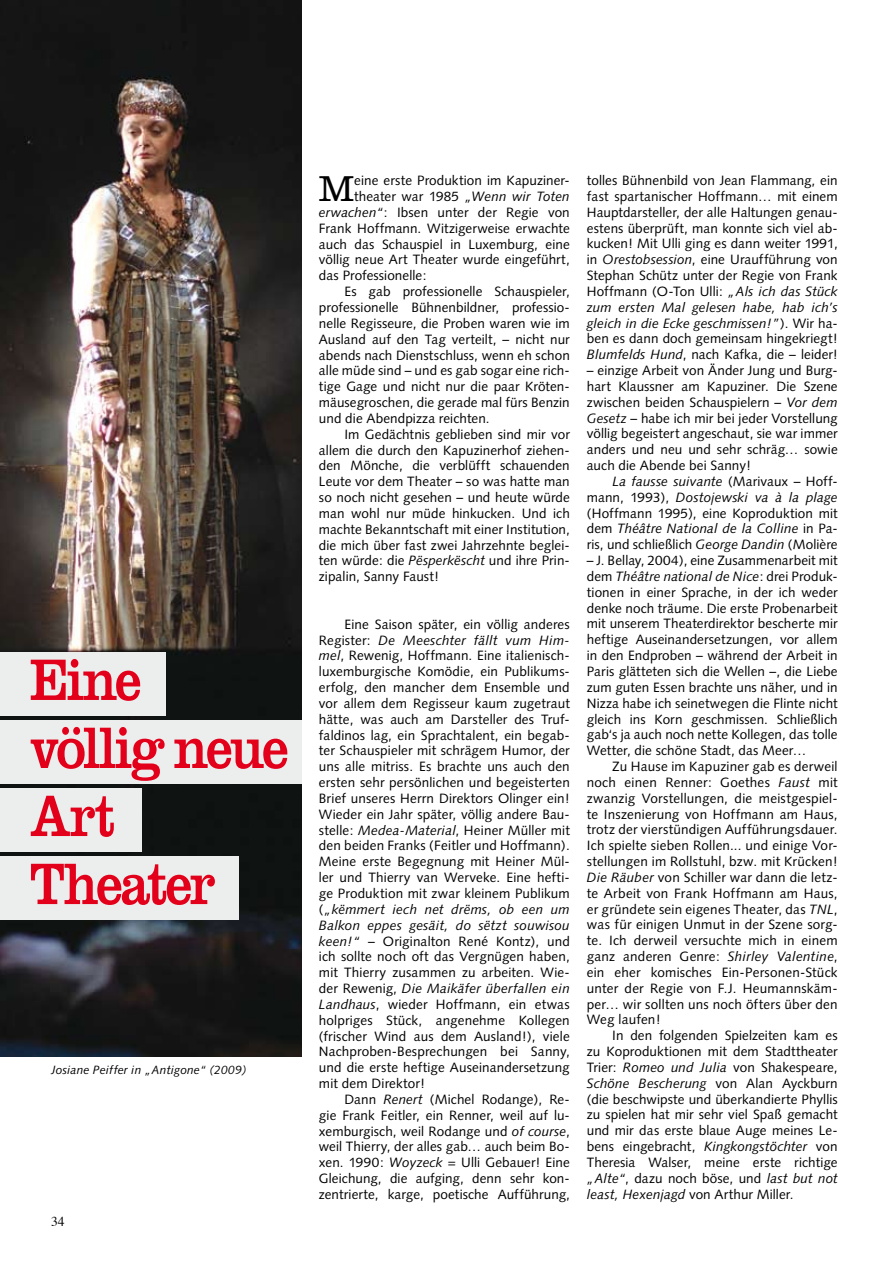
<style>
.page{position:relative;width:893px;height:1263px;background:#fff}
.page>*{position:absolute;margin:0;border:0;box-sizing:border-box;transform-origin:0 0}
.t1{font:60.75px/68.1px "Clarendon";letter-spacing:-.04em;color:#e2001a;scale:.87 1}
.t2{font:300 37.35px "Clarendon";color:#000}
.t3{font:13.5px/15.9px "Syntax";letter-spacing:.005em;color:#000;text-align:justify}
.t4{font:13.5px "Times";color:#000}
.t5{font:italic 12px "Syntax";letter-spacing:.01em;color:#000}
.s1{font-style:italic}
</style>
<div class="page">
<img style="left:0;top:0;width:302px;height:1056px">
<div style="left:0;top:652px;width:166px;height:64px;background:#eceded"></div>
<div style="left:0;top:720px;width:302px;height:64px;background:#eceded"></div>
<div style="left:0;top:788px;width:142px;height:64px;background:#eceded"></div>
<div style="left:0;top:856px;width:238px;height:64px;background:#eceded"></div>
<h1 class="t1" style="left:30px;top:644px;width:299px">Eine völlig neue<br>Art<br>Theater</h1>
<p class="t5" style="left:51px;top:1063px;width:197px">Josiane Peiffer in „Antigone“ (2009)</p>
<p class="t4" style="left:51px;top:1209px;width:15px">34</p>
<h2 class="t2" style="left:319px;top:167px;width:37px">M</h2>
<p class="t3" style="left:354px;top:173px;width:217px">eine erste Produktion im Kapuziner-</p>
<p class="t3" style="left:354px;top:189px;width:217px">theater war 1985 <span class="s1">„Wenn wir Toten</span></p>
<p class="t3" style="left:319px;top:204px;width:252px"><span class="s1">erwachen“</span>: Ibsen unter der Regie von</p>
<p class="t3" style="left:319px;top:220px;width:252px">Frank Hoffmann. Witzigerweise erwachte</p>
<p class="t3" style="left:319px;top:236px;width:252px">auch das Schauspiel in Luxemburg, eine</p>
<p class="t3" style="left:319px;top:252px;width:252px">völlig neue Art Theater wurde eingeführt,</p>
<p class="t3" style="left:319px;top:268px;width:109px">das Professionelle:</p>
<p class="t3" style="left:344px;top:284px;width:227px">Es gab professionelle Schauspieler,</p>
<p class="t3" style="left:319px;top:299px;width:252px">professionelle Bühnenbildner, professio-</p>
<p class="t3" style="left:319px;top:315px;width:252px">nelle Regisseure, die Proben waren wie im</p>
<p class="t3" style="left:319px;top:331px;width:252px">Ausland auf den Tag verteilt, – nicht nur</p>
<p class="t3" style="left:319px;top:347px;width:252px">abends nach Dienstschluss, wenn eh schon</p>
<p class="t3" style="left:319px;top:363px;width:252px">alle müde sind – und es gab sogar eine rich-</p>
<p class="t3" style="left:319px;top:379px;width:252px">tige Gage und nicht nur die paar Kröten-</p>
<p class="t3" style="left:319px;top:394px;width:252px">mäusegroschen, die gerade mal fürs Benzin</p>
<p class="t3" style="left:319px;top:410px;width:172px">und die Abendpizza reichten.</p>
<p class="t3" style="left:344px;top:426px;width:227px">Im Gedächtnis geblieben sind mir vor</p>
<p class="t3" style="left:319px;top:442px;width:252px">allem die durch den Kapuzinerhof ziehen-</p>
<p class="t3" style="left:319px;top:458px;width:252px">den Mönche, die verblüfft schauenden</p>
<p class="t3" style="left:319px;top:474px;width:252px">Leute vor dem Theater – so was hatte man</p>
<p class="t3" style="left:319px;top:489px;width:252px">so noch nicht gesehen – und heute würde</p>
<p class="t3" style="left:319px;top:505px;width:252px">man wohl nur müde hinkucken. Und ich</p>
<p class="t3" style="left:319px;top:521px;width:252px">machte Bekanntschaft mit einer Institution,</p>
<p class="t3" style="left:319px;top:537px;width:252px">die mich über fast zwei Jahrzehnte beglei-</p>
<p class="t3" style="left:319px;top:553px;width:252px">ten würde: die <span class="s1">Pësperkëscht</span> und ihre Prin-</p>
<p class="t3" style="left:319px;top:569px;width:122px">zipalin, Sanny Faust!</p>
<p class="t3" style="left:319px;top:616px;width:252px;text-indent:26px">Eine Saison später, ein völlig anderes Register: <span class="s1">De Meeschter fällt vum Him&shy;mel</span>, Rewenig, Hoffmann. Eine italienisch&shy;luxemburgische Komödie, ein Publikums&shy;erfolg, den mancher dem Ensemble und vor allem dem Regisseur kaum zugetraut hätte, was auch am Darsteller des Truf&shy;faldinos lag, ein Sprachtalent, ein begab&shy;ter Schauspieler mit schrägem Humor, der uns alle mitriss. Es brachte uns auch den ersten sehr persönlichen und begeisterten Brief unseres Herrn Direktors Olinger ein!<br>Wieder ein Jahr später, völlig andere Bau&shy;stelle: <span class="s1">Medea-Material</span>, Heiner Müller mit den beiden Franks (Feitler und Hoffmann).<br>Meine erste Begegnung mit Heiner Mül&shy;ler und Thierry van Werveke. Eine hefti&shy;ge Produktion mit zwar kleinem Publikum (<span class="s1">„këmmert iech net drëms, ob een um Balkon eppes gesäit, do sëtzt souwisou keen!“</span> – Originalton René Kontz), und ich sollte noch oft das Vergnügen haben, mit Thierry zusammen zu arbeiten. Wie&shy;der Rewenig, <span class="s1">Die Maikäfer überfallen ein Landhaus</span>, wieder Hoffmann, ein etwas holpriges Stück, angenehme Kollegen (frischer Wind aus dem Ausland!), viele Nachproben-Besprechungen bei Sanny, und die erste heftige Auseinandersetzung mit dem Direktor!</p>
<p class="t3" style="left:319px;top:1091px;width:252px;text-indent:26px">Dann <span class="s1">Renert</span> (Michel Rodange), Re&shy;gie Frank Feitler, ein Renner, weil auf lu&shy;xemburgisch, weil Rodange und <span class="s1">of course</span>, weil Thierry, der alles gab… auch beim Bo&shy;xen. 1990: <span class="s1">Woyzeck</span> = Ulli Gebauer! Eine Gleichung, die aufging, denn sehr kon&shy;zentrierte, karge, poetische Aufführung,</p>
<p class="t3" style="left:587px;top:172px;width:252px">tolles Bühnenbild von Jean Flammang, ein fast spartanischer Hoffmann… mit einem Hauptdarsteller, der alle Haltungen genau&shy;estens überprüft, man konnte sich viel ab&shy;kucken! Mit Ulli ging es dann weiter 1991, in <span class="s1">Orestobsession</span>, eine Uraufführung von Stephan Schütz unter der Regie von Frank Hoffmann (O-Ton Ulli: <span class="s1">„Als ich das Stück zum ersten Mal gelesen habe, hab ich’s gleich in die Ecke geschmissen!”</span>). Wir ha&shy;ben es dann doch gemeinsam hingekriegt!<br><span class="s1">Blumfelds Hund</span>, nach Kafka, die – leider!</p>
<p class="t3" style="left:587px;top:362px;width:252px">– einzige Arbeit von Änder Jung und Burg&shy;hart Klaussner am Kapuziner. Die Szene zwischen beiden Schauspielern – <span class="s1">Vor dem Gesetz</span> – habe ich mir bei jeder Vorstellung völlig begeistert angeschaut, sie war immer anders und neu und sehr schräg… sowie auch die Abende bei Sanny!</p>
<p class="t3" style="left:587px;top:473px;width:252px;text-indent:26px"><span class="s1">La fausse suivante</span> (Marivaux – Hoff&shy;mann, 1993), <span class="s1">Dostojewski va à la plage </span>(Hoffmann 1995), eine Koproduktion mit dem <span class="s1">Théâtre National de la Colline</span> in Pa&shy;ris, und schließlich <span class="s1">George Dandin</span> (Molière</p>
<p class="t3" style="left:587px;top:552px;width:252px">– J. Bellay, 2004), eine Zusammenarbeit mit dem <span class="s1">Théâtre national de Nice</span>: drei Produk&shy;tionen in einer Sprache, in der ich weder denke noch träume. Die erste Probenarbeit mit unserem Theaterdirektor bescherte mir heftige Auseinandersetzungen, vor allem in den Endproben – während der Arbeit in Paris glätteten sich die Wellen –, die Liebe zum guten Essen brachte uns näher, und in Nizza habe ich seinetwegen die Flinte nicht gleich ins Korn geschmissen. Schließlich gab‘s ja auch noch nette Kollegen, das tolle Wetter, die schöne Stadt, das Meer…</p>
<p class="t3" style="left:587px;top:758px;width:252px;text-indent:26px">Zu Hause im Kapuziner gab es derweil noch einen Renner: Goethes <span class="s1">Faust</span> mit zwanzig Vorstellungen, die meistgespiel&shy;te Inszenierung von Hoffmann am Haus, trotz der vierstündigen Aufführungsdauer.<br>Ich spielte sieben Rollen... und einige Vor&shy;stellungen im Rollstuhl, bzw. mit Krücken!<br><span class="s1">Die Räuber</span> von Schiller war dann die letz&shy;te Arbeit von Frank Hoffmann am Haus, er gründete sein eigenes Theater, das <span class="s1">TNL</span>, was für einigen Unmut in der Szene sorg&shy;te. Ich derweil versuchte mich in einem ganz anderen Genre: <span class="s1">Shirley Valentine</span>, ein eher komisches Ein-Personen-Stück unter der Regie von F.J. Heumannskäm&shy;per… wir sollten uns noch öfters über den Weg laufen!</p>
<p class="t3" style="left:587px;top:1028px;width:252px;text-indent:26px">In den folgenden Spielzeiten kam es zu Koproduktionen mit dem Stadttheater Trier: <span class="s1">Romeo und Julia</span> von Shakespeare, <span class="s1">Schöne Bescherung</span> von Alan Ayckburn (die beschwipste und überkandierte Phyllis zu spielen hat mir sehr viel Spaß gemacht und mir das erste blaue Auge meines Le&shy;bens eingebracht, <span class="s1">Kingkongstöchter</span> von Theresia Walser, meine erste richtige <span class="s1">„Alte“</span>, dazu noch böse, und <span class="s1">last but not least, Hexenjagd</span> von Arthur Miller.</p>
</div>
